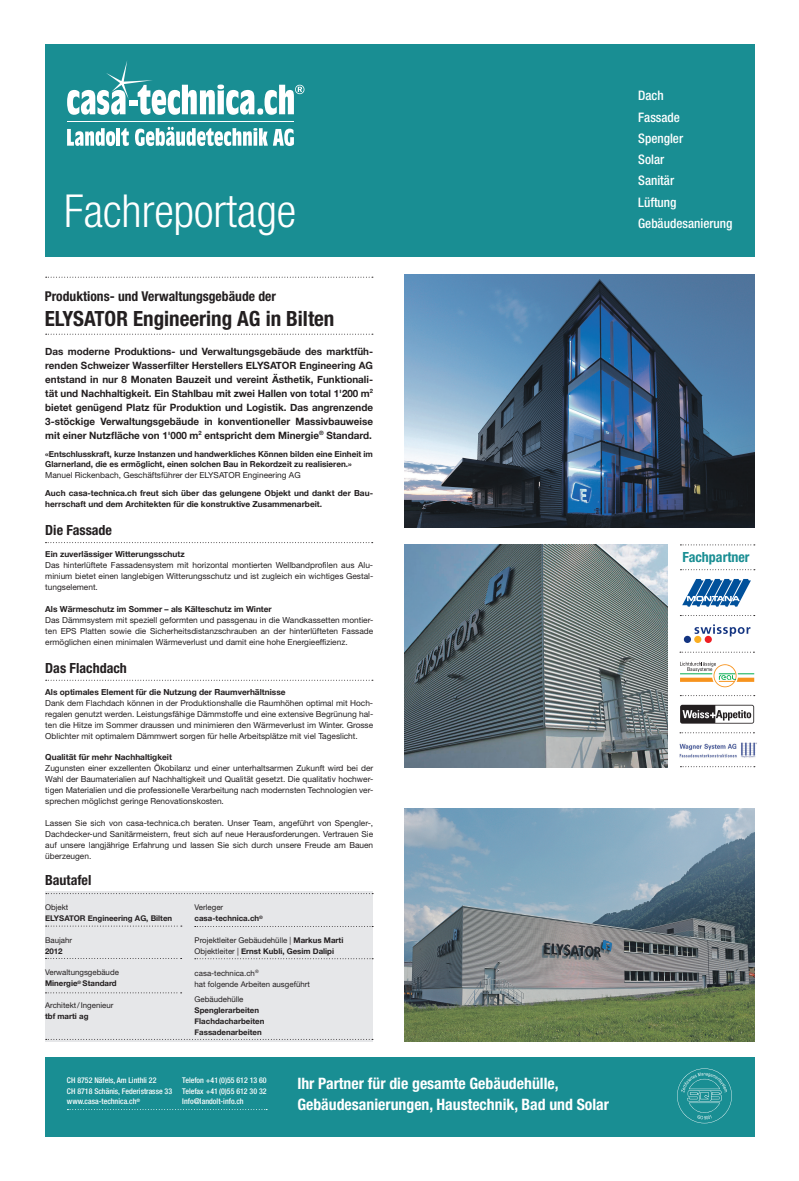
<style>
.page{position:relative;width:799px;height:1181px;background:#fff}
.page>*{position:absolute;margin:0;border:0;box-sizing:border-box;transform-origin:0 0}
.t1{font:300 condensed 45.5px "Helvetica Neue";color:#fff}
.t2{font:700 condensed 21px "Helvetica Neue";color:#231f20}
.t3{font:700 condensed 15.75px/21px "Helvetica Neue";color:#fff}
.t4{font:700 condensed 14px "Helvetica Neue";color:#231f20}
.t5{font:700 condensed 14px "Helvetica Neue";color:#198e93}
.t6{font:700 condensed 13.56px "Helvetica Neue";color:#231f20}
.t7{font:500 condensed 13.12px/21.3px "Helvetica Neue";color:#fff}
.t8{font:700 10.06px/14px "Helvetica Neue";color:#231f20;text-align:justify}
.t9{font:8.31px/10.9px "Helvetica Neue";color:#231f20;text-align:justify}
.t10{font:700 8.31px/10.9px "Helvetica Neue";color:#231f20}
.t11{font:7.88px/10.9px "Helvetica Neue";color:#231f20}
.t12{font:500 condensed 7.88px/10.5px "Helvetica Neue";color:#fff}
.t13{font:700 7.88px/10.9px "Helvetica Neue";color:#231f20}
.t14{font:7.88px "Helvetica Neue";color:#231f20}
.s1{font-weight:700}
.s2{font-weight:400}
</style>
<div class="page">
<div style="left:45px;top:45px;width:709px;height:212px;background:#198e93"></div>
<svg style="left:67px;top:61px;width:237px;height:54px"></svg>
<hr style="left:67px;top:121px;width:227px;height:1px;background:#fff">
<hr style="left:117px;top:128px;width:3px;height:18px;background:#fff">
<svg style="left:121px;top:128px;width:8px;height:18px"></svg>
<svg style="left:67px;top:128px;width:48px;height:18px"></svg>
<svg style="left:135px;top:127px;width:159px;height:19px"></svg>
<svg style="left:46px;top:277px;width:327px;height:1px"></svg>
<svg style="left:46px;top:334px;width:327px;height:1px"></svg>
<div style="left:45px;top:1057px;width:709px;height:79px;background:#198e93"></div>
<svg style="left:45px;top:542px;width:328px;height:1px"></svg>
<div style="left:45px;top:891px;width:327px;height:150px;background:#e6e7e9"></div>
<svg style="left:46px;top:925px;width:136px;height:1px"></svg>
<svg style="left:46px;top:893px;width:327px;height:1px"></svg>
<svg style="left:45px;top:958px;width:137px;height:1px"></svg>
<svg style="left:45px;top:992px;width:137px;height:1px"></svg>
<svg style="left:195px;top:926px;width:178px;height:1px"></svg>
<svg style="left:195px;top:958px;width:178px;height:1px"></svg>
<svg style="left:677px;top:1068px;width:55px;height:55px"></svg>
<svg style="left:67px;top:1109px;width:200px;height:1px"></svg>
<img style="left:404px;top:544px;width:263px;height:223px">
<img style="left:404px;top:808px;width:350px;height:233px">
<img style="left:404px;top:274px;width:350px;height:253px">
<svg style="left:680px;top:732px;width:74px;height:1px"></svg>
<svg style="left:680px;top:615px;width:74px;height:1px"></svg>
<svg style="left:680px;top:766px;width:75px;height:1px"></svg>
<svg style="left:680px;top:695px;width:74px;height:1px"></svg>
<svg style="left:680px;top:652px;width:74px;height:1px"></svg>
<svg style="left:680px;top:569px;width:75px;height:1px"></svg>
<svg style="left:680px;top:544px;width:75px;height:1px"></svg>
<svg style="left:46px;top:680px;width:327px;height:1px"></svg>
<svg style="left:46px;top:1039px;width:327px;height:1px"></svg>
<svg style="left:682px;top:579px;width:69px;height:27px"></svg>
<svg style="left:694px;top:624px;width:56px;height:12px"></svg>
<div style="left:684px;top:636px;width:7px;height:7px;background:#133481;border-radius:50%"></div>
<div style="left:694px;top:636px;width:7px;height:7px;background:#faae21;border-radius:50%"></div>
<div style="left:704px;top:636px;width:8px;height:7px;background:#ee1d23;border-radius:50%"></div>
<svg style="left:680px;top:662px;width:74px;height:25px"></svg>
<svg style="left:680px;top:705px;width:74px;height:18px"></svg>
<img style="left:679px;top:742px;width:78px;height:16px">
<h1 class="t1" style="left:64px;top:185px;width:233px">Fachreportage</h1>
<h3 class="t6" style="left:45px;top:288px;width:233px">Produktions- und Verwaltungsgebäude der</h3>
<h2 class="t2" style="left:45px;top:306px;width:291px">ELYSATOR Engineering AG in Bilten</h2>
<p class="t8" style="left:45px;top:344px;width:329px">Das moderne Produktions- und Verwaltungsgebäude des marktfüh&shy;renden Schweizer Wasserfilter Herstellers ELYSATOR Engineering AG entstand in nur 8 Monaten Bauzeit und vereint Ästhetik, Funktionali&shy;tät und Nachhaltigkeit. Ein Stahlbau mit zwei Hallen von total 1'200 m<sup>2 </sup>bietet genügend Platz für Produktion und Logistik. Das angrenzende 3-stöckige Verwaltungsgebäude in konventioneller Massivbauweise mit einer Nutzfläche von 1'000 m<sup>2</sup> entspricht dem Minergie<sup>®</sup> Standard.</p>
<p class="t10" style="left:45px;top:448px;width:329px">«Entschlusskraft, kurze Instanzen und handwerkliches Können bilden eine Einheit im<br>Glarnerland, die es ermöglicht, einen solchen Bau in Rekordzeit zu realisieren.»</p>
<p class="t9" style="left:45px;top:470px;width:257px">Manuel Rickenbach, Geschäftsführer der ELYSATOR Engineering AG</p>
<p class="t10" style="left:45px;top:488px;width:329px">Auch casa-technica.ch freut sich über das gelungene Objekt und dankt der Bau&shy;herrschaft und dem Architekten für die konstruktive Zusammenarbeit.</p>
<h3 class="t4" style="left:45px;top:522px;width:68px">Die Fassade</h3>
<p class="t10" style="left:45px;top:549px;width:141px">Ein zuverlässiger Witterungsschutz</p>
<p class="t9" style="left:45px;top:560px;width:329px">Das hinterlüftete Fassadensystem mit horizontal montierten Wellbandprofilen aus Alu&shy;minium bietet einen langlebigen Witterungsschutz und ist zugleich ein wichtiges Gestal&shy;tungselement.</p>
<p class="t10" style="left:45px;top:603px;width:228px">Als Wärmeschutz im Sommer – als Kälteschutz im Winter</p>
<p class="t9" style="left:45px;top:614px;width:329px">Das Dämmsystem mit speziell geformten und passgenau in die Wandkassetten montier&shy;ten EPS Platten sowie die Sicherheitsdistanzschrauben an der hinterlüfteten Fassade ermöglichen einen minimalen Wärmeverlust und damit eine hohe Energieeffizienz.</p>
<h3 class="t4" style="left:45px;top:659px;width:83px">Das Flachdach</h3>
<p class="t10" style="left:45px;top:686px;width:242px">Als optimales Element für die Nutzung der Raumverhältnisse</p>
<p class="t9" style="left:45px;top:697px;width:329px">Dank dem Flachdach können in der Produktionshalle die Raumhöhen optimal mit Hoch&shy;regalen genutzt werden. Leistungsfähige Dämmstoffe und eine extensive Begrünung hal&shy;ten die Hitze im Sommer draussen und minimieren den Wärmeverlust im Winter. Grosse Oblichter mit optimalem Dämmwert sorgen für helle Arbeitsplätze mit viel Tageslicht.</p>
<p class="t10" style="left:45px;top:752px;width:128px">Qualität für mehr Nachhaltigkeit</p>
<p class="t9" style="left:45px;top:763px;width:329px">Zugunsten einer exzellenten Ökobilanz und einer unterhaltsarmen Zukunft wird bei der Wahl der Baumaterialien auf Nachhaltigkeit und Qualität gesetzt. Die qualitativ hochwer&shy;tigen Materialien und die professionelle Verarbeitung nach modernsten Technologien ver&shy;sprechen möglichst geringe Renovationskosten.</p>
<p class="t9" style="left:45px;top:817px;width:329px">Lassen Sie sich von casa-technica.ch beraten. Unser Team, angeführt von Spengler-, Dachdecker-und Sanitärmeistern, freut sich auf neue Herausforderungen. Vertrauen Sie auf unsere langjährige Erfahrung und lassen Sie sich durch unsere Freude am Bauen überzeugen.</p>
<h3 class="t4" style="left:45px;top:871px;width:48px">Bautafel</h3>
<p class="t11" style="left:45px;top:901px;width:25px">Objekt</p>
<p class="t13" style="left:45px;top:912px;width:129px">ELYSATOR Engineering AG, Bilten</p>
<p class="t11" style="left:45px;top:934px;width:28px">Baujahr</p>
<p class="t13" style="left:45px;top:945px;width:19px">2012</p>
<p class="t11" style="left:45px;top:967px;width:75px">Verwaltungsgebäude<br><span class="s1">Minergie</span><sup>®</sup> <span class="s1">Standard</span></p>
<p class="t11" style="left:45px;top:1000px;width:70px">Architekt/Ingenieur</p>
<p class="t13" style="left:45px;top:1010px;width:45px">tbf marti ag</p>
<p class="t13" style="left:195px;top:902px;width:70px"><span class="s2">Verleger </span>casa-technica.ch<sup>®</sup></p>
<p class="t11" style="left:195px;top:935px;width:150px">Projektleiter Gebäudehülle | <span class="s1">Markus Marti<br></span>Objektleiter | <span class="s1">Ernst Kubli, Gesim Dalipi</span></p>
<p class="t11" style="left:195px;top:967px;width:117px">casa-technica.ch<sup>®<br></sup>hat folgende Arbeiten ausgeführt</p>
<p class="t14" style="left:195px;top:994px;width:50px">Gebäudehülle</p>
<p class="t13" style="left:195px;top:1004px;width:71px">Spenglerarbeiten<br>Flachdacharbeiten<br>Fassadenarbeiten</p>
<p class="t12" style="left:67px;top:1075px;width:107px">CH 8752 Näfels, Am Linthli 22<br>CH 8718 Schänis, Federistrasse 33 www.casa-technica.ch<sup>®</sup></p>
<p class="t12" style="left:182px;top:1075px;width:86px;text-align:justify">Telefon +41 (0)55 612 13 60<br>Telefax +41 (0)55 612 30 32<br>Info@landolt-info.ch</p>
<h3 class="t3" style="left:297px;top:1072px;width:313px">Ihr Partner für die gesamte Gebäudehülle,<br>Gebäudesanierungen, Haustechnik, Bad und Solar</h3>
<h3 class="t7" style="left:638px;top:85px;width:96px">Dach<br>Fassade<br>Spengler<br>Solar<br>Sanitär<br>Lüftung<br>Gebäudesanierung</h3>
<h3 class="t5" style="left:682px;top:548px;width:69px">Fachpartner</h3>
</div>
